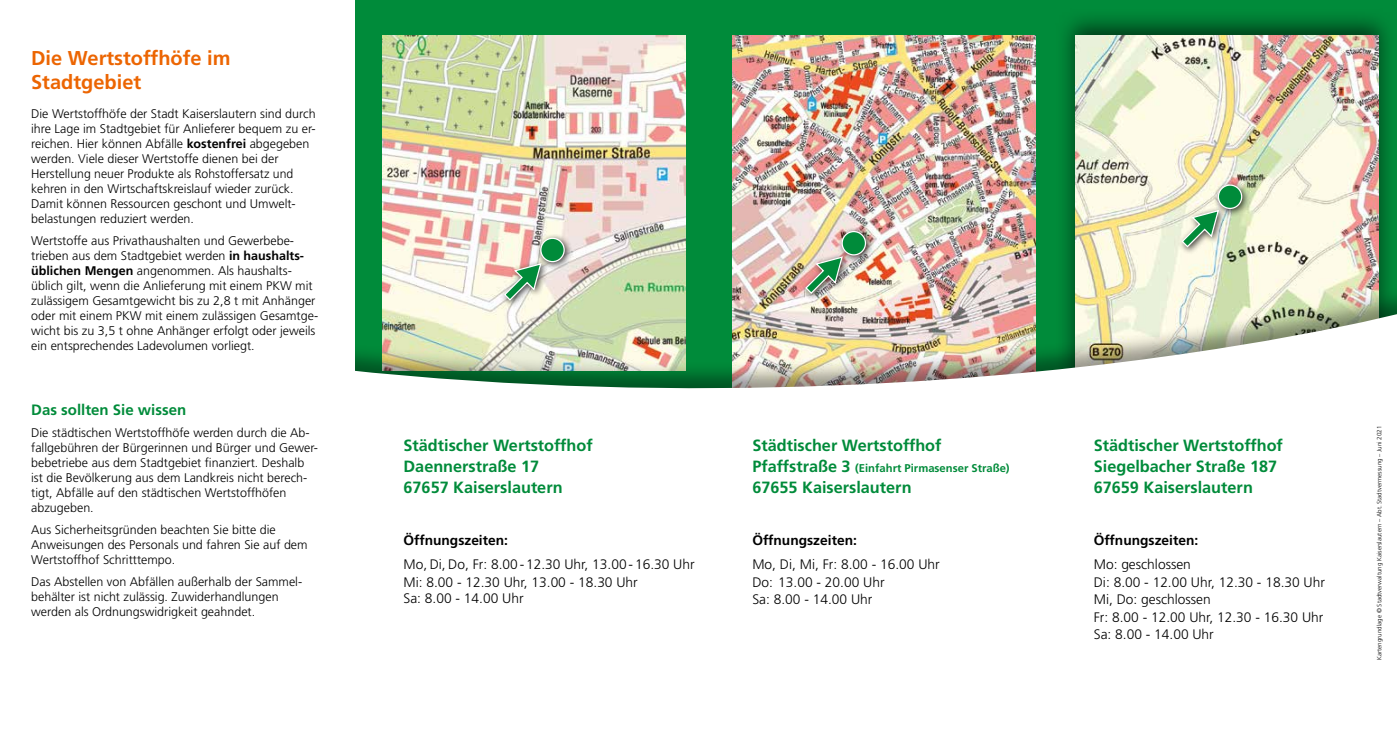
<style>
.page{position:relative;width:1397px;height:745px;background:#fff}
.page>*{position:absolute;margin:0;border:0;box-sizing:border-box;transform-origin:0 0}
.t1{font:700 20px/24px "Frutiger LT Std";color:#ec6502}
.t2{font:700 16.25px/20.6px "Frutiger LT Std";color:#008b3a}
.t3{font:700 15px "Frutiger LT Std";color:#008b3a}
.t4{font:300 13.75px/17.5px "Frutiger LT Std";color:#000}
.t5{font:700 13.75px "Frutiger LT Std";color:#000}
.t6{font:300 12.5px/15px "Frutiger LT Std";color:#000}
.t7{font:700 11.25px "Frutiger LT Std";color:#008b3a}
.t8{font:300 6.25px "Frutiger LT Std";color:#000}
.s1{font-weight:700}
.s2{font-size:16.25px}
</style>
<div class="page">
<hr style="left:1396px;top:0;width:1px;height:744px;background:#000">
<div style="left:0;top:0;width:1396px;height:744px;background:#008b3a"></div>
<div style="left:1054px;top:8px;width:342px;height:395px;background:#000;opacity:.6"></div>
<img style="left:1074px;top:35px;width:303px;height:250px">
<img style="left:383px;top:35px;width:302px;height:250px">
<div style="left:535px;top:233px;width:38px;height:37px;background:#000;opacity:.75"></div>
<div style="left:541px;top:238px;width:23px;height:23px;background:#008b3a;border-radius:50%"></div>
<div style="left:540px;top:237px;width:24px;height:25px;border:1px solid #fff;border-radius:50%"></div>
<div style="left:500px;top:258px;width:49px;height:50px;background:#000;opacity:.75"></div>
<svg style="left:503px;top:262px;width:39px;height:23px"></svg>
<img style="left:732px;top:35px;width:302px;height:250px">
<div style="left:836px;top:226px;width:38px;height:37px;background:#000;opacity:.75"></div>
<div style="left:842px;top:231px;width:23px;height:24px;background:#008b3a;border-radius:50%"></div>
<div style="left:841px;top:231px;width:25px;height:24px;border:1px solid #fff;border-radius:50%"></div>
<div style="left:801px;top:252px;width:49px;height:49px;background:#000;opacity:.75"></div>
<svg style="left:804px;top:255px;width:39px;height:30px"></svg>
<div style="left:1212px;top:180px;width:38px;height:37px;background:#000;opacity:.75"></div>
<div style="left:1218px;top:185px;width:23px;height:23px;background:#008b3a;border-radius:50%"></div>
<div style="left:1217px;top:184px;width:24px;height:25px;border:1px solid #fff;border-radius:50%"></div>
<div style="left:1177px;top:205px;width:49px;height:50px;background:#000;opacity:.75"></div>
<svg style="left:1180px;top:209px;width:39px;height:39px"></svg>
<div style="left:0;top:285px;width:1396px;height:459px;background:#000;opacity:.4"></div>
<svg style="left:354px;top:311px;width:1042px;height:433px;fill:#fff"></svg>
<div style="left:0;top:0;width:354px;height:744px;background:#fff"></div>
<h1 class="t1" style="left:31px;top:46px;width:201px">Die Wertstoffhöfe im<br>Stadtgebiet</h1>
<p class="t6" style="left:31px;top:106px;width:286px">Die Wertstoffhöfe der Stadt Kaiserslautern sind durch ihre Lage im Stadtgebiet für Anlieferer bequem zu er&shy;reichen. Hier können Abfälle <span class="s1">kostenfrei</span> abgegeben werden. Viele dieser Wertstoffe dienen bei der Herstellung neuer Produkte als Rohstoffersatz und kehren in den Wirtschaftskreislauf wieder zurück.<br>Damit können Ressourcen geschont und Umwelt&shy;belastungen reduziert werden.</p>
<p class="t6" style="left:31px;top:233px;width:288px">Wertstoffe aus Privathaushalten und Gewerbebe&shy;trieben aus dem Stadtgebiet werden <span class="s1">in haushalts&shy;üblichen Mengen</span> angenommen. Als haushalts&shy;üblich gilt, wenn die Anlieferung mit einem PKW mit zulässigem Gesamtgewicht bis zu 2,8 t mit Anhänger oder mit einem PKW mit einem zulässigen Gesamtge&shy;wicht bis zu 3,5 t ohne Anhänger erfolgt oder jeweils ein entsprechendes Ladevolumen vorliegt.</p>
<p class="t3" style="left:31px;top:400px;width:157px">Das sollten Sie wissen</p>
<p class="t6" style="left:31px;top:425px;width:288px">Die städtischen Wertstoffhöfe werden durch die Ab&shy;fallgebühren der Bürgerinnen und Bürger und Gewer&shy;bebetriebe aus dem Stadtgebiet finanziert. Deshalb ist die Bevölkerung aus dem Landkreis nicht berech&shy;tigt, Abfälle auf den städtischen Wertstoffhöfen abzugeben.</p>
<p class="t6" style="left:31px;top:522px;width:278px">Aus Sicherheitsgründen beachten Sie bitte die<br>Anweisungen des Personals und fahren Sie auf dem<br>Wertstoffhof Schritttempo.</p>
<p class="t6" style="left:31px;top:574px;width:272px">Das Abstellen von Abfällen außerhalb der Sammel&shy;behälter ist nicht zulässig. Zuwiderhandlungen werden als Ordnungswidrigkeit geahndet.</p>
<h2 class="t2" style="left:403px;top:435px;width:191px">Städtischer Wertstoffhof<br>Daennerstraße 17<br>67657 Kaiserslautern</h2>
<p class="t5" style="left:403px;top:531px;width:106px">Öffnungszeiten:</p>
<p class="t4" style="left:403px;top:555px;width:292px;line-height:17px">Mo, Di, Do, Fr: 8.00 - 12.30 Uhr, 13.00 - 16.30 Uhr<br>Mi: 8.00 - 12.30 Uhr, 13.00 - 18.30 Uhr<br>Sa: 8.00 - 14.00 Uhr</p>
<h2 class="t2" style="left:752px;top:435px;width:191px">Städtischer Wertstoffhof</h2>
<p class="t7" style="left:752px;top:461px;width:259px"><span class="s2">Pfaffstraße 3</span> (Einfahrt Pirmasenser Straße)</p>
<h2 class="t2" style="left:752px;top:476px;width:161px">67655 Kaiserslautern</h2>
<p class="t5" style="left:752px;top:531px;width:106px">Öffnungszeiten:</p>
<p class="t4" style="left:752px;top:555px;width:189px">Mo, Di, Mi, Fr: 8.00 - 16.00 Uhr<br>Do: 13.00 - 20.00 Uhr<br>Sa: 8.00 - 14.00 Uhr</p>
<h2 class="t2" style="left:1093px;top:435px;width:191px">Städtischer Wertstoffhof<br>Siegelbacher Straße 187<br>67659 Kaiserslautern</h2>
<p class="t5" style="left:1093px;top:531px;width:106px">Öffnungszeiten:</p>
<p class="t4" style="left:1093px;top:555px;width:233px">Mo: geschlossen<br>Di: 8.00 - 12.00 Uhr, 12.30 - 18.30 Uhr<br>Mi, Do: geschlossen<br>Fr: 8.00 - 12.00 Uhr, 12.30 - 16.30 Uhr<br>Sa: 8.00 - 14.00 Uhr</p>
<p class="t8" style="left:1375px;top:659px;width:235px;rotate:-90deg">Kartengrundlage © Stadtverwaltung Kaiserslautern – Abt. Stadtvermessung – Juni 2021</p>
<p class="t8" style="left:1375px;top:451px;width:15px;rotate:-90deg">2012</p>
</div>
